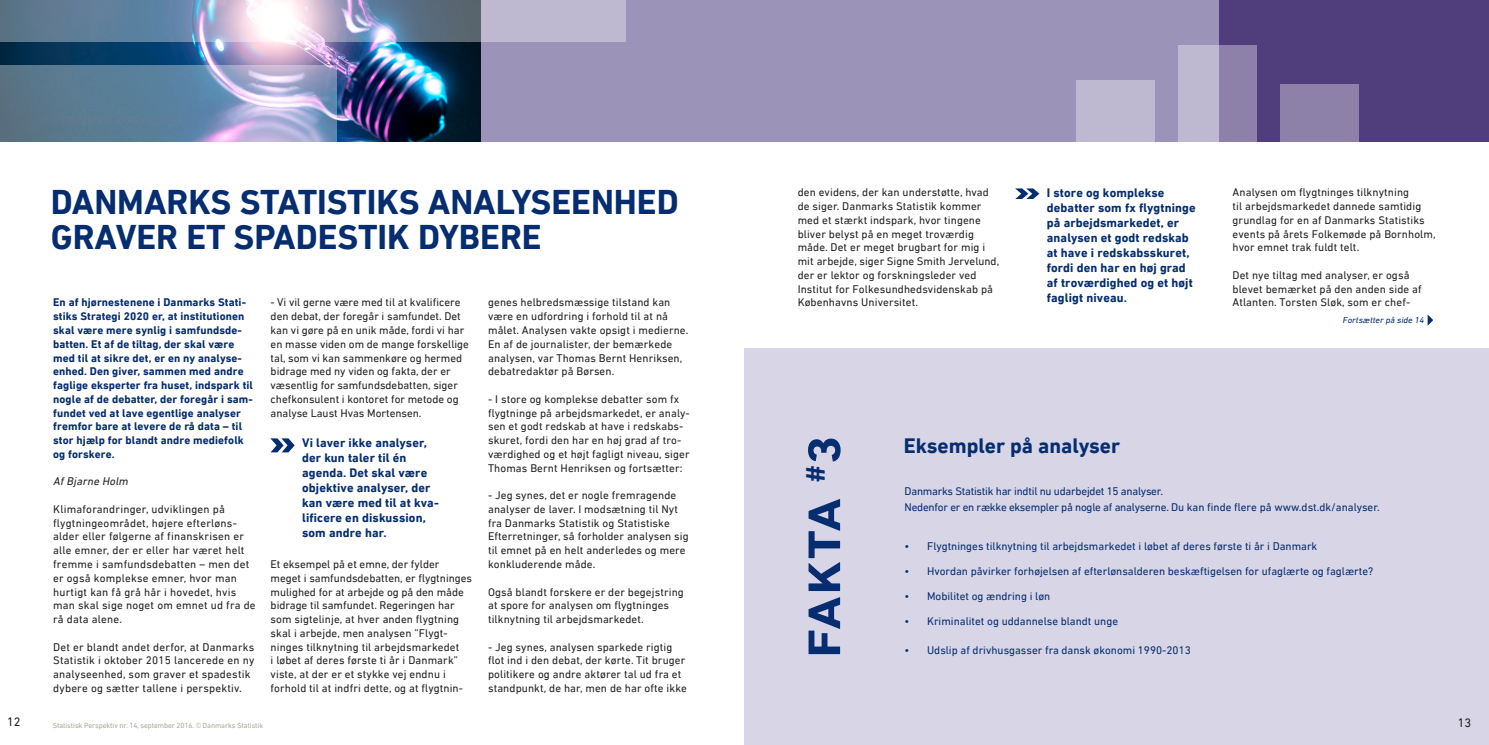
<style>
.page{position:relative;width:1489px;height:745px;background:#fff}
.page>*{position:absolute;margin:0;border:0;box-sizing:border-box;transform-origin:0 0}
.t1{font:700 46.38px "DIN Next LT Pro";letter-spacing:.01em;color:#052d6f;scale:1.11 1}
.t2{font:700 35px/35px "DIN Next LT Pro";color:#052d6f}
.t3{font:700 21.25px "DIN Next LT Pro";color:#052d6f}
.t4{font:700 12.5px/15px "DIN Next LT Pro";letter-spacing:.01em;color:#052d6f}
.t5{font:12.5px "DIN Next LT Pro";color:#231f20}
.t6{font:11.25px/13.8px "DIN Next LT Pro";letter-spacing:.01em;color:#231f20}
.t7{font:700 11.25px/13.8px "DIN Next LT Pro";letter-spacing:.01em;color:#052d6f}
.t8{font:11.25px "DIN Next LT Pro";color:#052d6f}
.t9{font:11.25px "DIN Next LT Pro";letter-spacing:-.02em;color:#052d6f}
.t10{font:italic 11.25px "DIN Next LT Pro";color:#231f20}
.t11{font:italic 8.75px "DIN Next LT Pro";color:#052d6f}
.t12{font:7.5px "DIN Next LT Pro";letter-spacing:-.01em;color:#a8a896}
.s1{font-weight:300;font-stretch:condensed}
</style>
<div class="page">
<div style="left:1218px;top:0;width:270px;height:142px;background:#503d7c"></div>
<div style="left:481px;top:0;width:737px;height:142px;background:#9c93b9"></div>
<svg style="left:1178px;top:45px;width:78px;height:97px;background:#a69dbe"></svg>
<div style="left:1076px;top:80px;width:78px;height:62px;background:#beb8d1"></div>
<div style="left:1280px;top:85px;width:78px;height:57px;background:#8d80a9"></div>
<svg style="left:270px;top:438px;width:24px;height:14px"></svg>
<svg style="left:1015px;top:188px;width:24px;height:11px"></svg>
<img style="left:0;top:41px;width:481px;height:101px">
<svg style="left:0;top:65px;width:336px;height:77px;background:#788fac"></svg>
<svg style="left:0;top:0;width:626px;height:41px;background:#959fb7"></svg>
<div style="left:744px;top:348px;width:744px;height:396px;background:#d7d5e6"></div>
<svg style="left:1427px;top:314px;width:5px;height:11px"></svg>
<p class="t5" style="left:7px;top:714px;width:15px">12</p>
<p class="t2" style="left:51px;top:184px;width:629px">DANMARKS STATISTIKS ANALYSEENHED<br>GRAVER ET SPADESTIK DYBERE</p>
<p class="t7" style="left:53px;top:295px;width:201px">En af hjørnestenene i Danmarks Stati&shy;stiks Strategi 2020 er, at institutionen skal være mere synlig i samfundsde&shy;batten. Et af de tiltag, der skal være med til at sikre det, er en ny analyse&shy;enhed. Den giver, sammen med andre faglige eksperter fra huset, indspark til nogle af de debatter, der foregår i sam&shy;fundet ved at lave egentlige analyser fremfor bare at levere de rå data – til stor hjælp for blandt andre mediefolk og forskere.</p>
<p class="t10" style="left:53px;top:475px;width:79px">Af Bjarne Holm</p>
<p class="t6" style="left:53px;top:502px;width:204px">Klimaforandringer, udviklingen på flygtningeområdet, højere efterløns&shy;alder eller følgerne af finanskrisen er alle emner, der er eller har været helt fremme i samfundsdebatten – men det er også komplekse emner, hvor man hurtigt kan få grå hår i hovedet, hvis man skal sige noget om emnet ud fra de rå data alene.</p>
<p class="t6" style="left:53px;top:639px;width:203px">Det er blandt andet derfor, at Danmarks Statistik i oktober 2015 lancerede en ny analyseenhed, som graver et spadestik dybere og sætter tallene i perspektiv.</p>
<p class="t6" style="left:270px;top:295px;width:200px">- Vi vil gerne være med til at kvalificere den debat, der foregår i samfundet. Det kan vi gøre på en unik måde, fordi vi har en masse viden om de mange forskellige tal, som vi kan sammenkøre og hermed bidrage med ny viden og fakta, der er væsentlig for samfundsdebatten, siger chefkonsulent i kontoret for metode og analyse Laust Hvas Mortensen.</p>
<p class="t4" style="left:302px;top:435px;width:138px">Vi laver ikke analyser, der kun taler til én agenda. Det skal være objektive analyser, der kan være med til at kva&shy;lificere en diskussion, som andre har.</p>
<p class="t6" style="left:270px;top:557px;width:203px">Et eksempel på et emne, der fylder meget i samfundsdebatten, er flygtninges mulighed for at arbejde og på den måde bidrage til samfundet. Regeringen har som sigtelinje, at hver anden flygtning skal i arbejde, men analysen ”Flygt&shy;ninges tilknytning til arbejdsmarkedet<br>i løbet af deres første ti år i Danmark” viste, at der er et stykke vej endnu i forhold til at indfri dette, og at flygtnin-</p>
<p class="t12" style="left:53px;top:720px;width:212px">Statistisk Perspektiv nr. 14, september 2016. <span class="s1">©</span> Danmarks Statistik</p>
<p class="t6" style="left:488px;top:295px;width:202px">genes helbredsmæssige tilstand kan være en udfordring i forhold til at nå målet. Analysen vakte opsigt i medierne.<br>En af de journalister, der bemærkede analysen, var Thomas Bernt Henriksen, debatredaktør på Børsen.</p>
<p class="t6" style="left:488px;top:392px;width:203px">- I store og komplekse debatter som fx flygtninge på arbejdsmarkedet, er analy&shy;sen et godt redskab at have i redskabs&shy;skuret, fordi den har en høj grad af tro&shy;værdighed og et højt fagligt niveau, siger Thomas Bernt Henriksen og fortsætter:</p>
<p class="t6" style="left:488px;top:488px;width:202px">- Jeg synes, det er nogle fremragende analyser de laver. I modsætning til Nyt fra Danmarks Statistik og Statistiske Efterretninger, så forholder analysen sig til emnet på en helt anderledes og mere konkluderende måde.</p>
<p class="t6" style="left:488px;top:584px;width:197px">Også blandt forskere er der begejstring at spore for analysen om flygtninges tilknytning til arbejdsmarkedet.</p>
<p class="t6" style="left:488px;top:639px;width:200px">- Jeg synes, analysen sparkede rigtig flot ind i den debat, der kørte. Tit bruger politikere og andre aktører tal ud fra et standpunkt, de har, men de har ofte ikke</p>
<p class="t6" style="left:797px;top:185px;width:203px">den evidens, der kan understøtte, hvad de siger. Danmarks Statistik kommer med et stærkt indspark, hvor tingene bliver belyst på en meget troværdig måde. Det er meget brugbart for mig i mit arbejde, siger Signe Smith Jervelund, der er lektor og forskningsleder ved Institut for Folkesundhedsvidenskab på Københavns Universitet.</p>
<p class="t4" style="left:1046px;top:185px;width:150px">I store og komplekse debatter som fx flygtninge på arbejdsmarkedet, er analysen et godt redskab at have i redskabsskuret, fordi den har en høj grad af troværdighed og et højt fagligt niveau.</p>
<p class="t6" style="left:1232px;top:185px;width:205px">Analysen om flygtninges tilknytning<br>til arbejdsmarkedet dannede samtidig grundlag for en af Danmarks Statistiks events på årets Folkemøde på Bornholm, hvor emnet trak fuldt telt.</p>
<p class="t6" style="left:1232px;top:268px;width:191px">Det nye tiltag med analyser, er også blevet bemærket på den anden side af<br>Atlanten. Torsten Sløk, som er chef-</p>
<p class="t11" style="left:1342px;top:315px;width:85px">Fortsætter på side 14</p>
<p class="t1" style="left:797px;top:657px;width:201px;rotate:-90deg">FAKTA <sup>#</sup>3</p>
<p class="t3" style="left:903px;top:432px;width:218px">Eksempler på analyser</p>
<p class="t9" style="left:904px;top:484px;width:260px">Danmarks Statistik har indtil nu udarbejdet 15 analyser.</p>
<p class="t9" style="left:904px;top:500px;width:477px">Nedenfor er en række eksempler på nogle af analyserne. Du kan finde flere på www.dst.dk/analyser.</p>
<p class="t8" style="left:904px;top:539px;width:414px">• Flygtninges tilknytning til arbejdsmarkedet i løbet af deres første ti år i Danmark</p>
<p class="t8" style="left:904px;top:564px;width:470px">• Hvordan påvirker forhøjelsen af efterlønsalderen beskæftigelsen for ufaglærte og faglærte?</p>
<p class="t8" style="left:904px;top:589px;width:147px">• Mobilitet og ændring i løn</p>
<p class="t8" style="left:904px;top:614px;width:215px">• Kriminalitet og uddannelse blandt unge</p>
<p class="t8" style="left:904px;top:643px;width:288px">• Udslip af drivhusgasser fra dansk økonomi 1990-2013</p>
<p class="t5" style="left:1457px;top:715px;width:15px">13</p>
</div>
